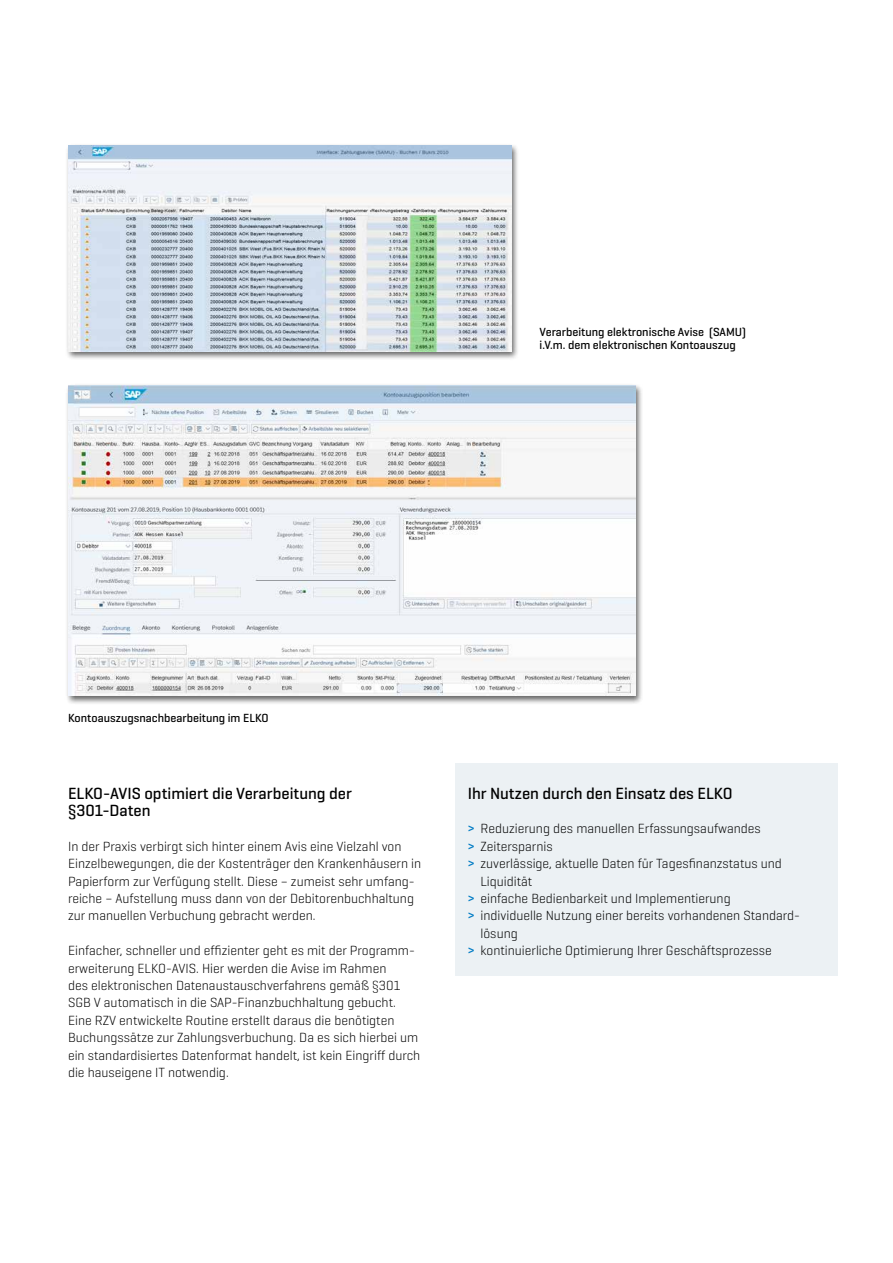
<style>
.page{position:relative;width:893px;height:1263px;background:#fff}
.page>*{position:absolute;margin:0;border:0;box-sizing:border-box;transform-origin:0 0}
.t1{font:500 16.5px/17.4px "Geogrotesque";color:#000}
.t2{font:300 13.5px/17.4px "Geogrotesque";color:#000}
.t3{font:500 12px/13.5px "Geogrotesque";color:#000}
.s1{font-weight:500;color:#007bc4}
</style>
<div class="page">
<div style="left:455px;top:763px;width:382px;height:213px;background:#ecf1f4"></div>
<div style="left:65px;top:383px;width:578px;height:322px;background:#000;opacity:.6"></div>
<img style="left:68px;top:385px;width:567px;height:311px">
<div style="left:65px;top:143px;width:454px;height:218px;background:#000;opacity:.6"></div>
<img style="left:68px;top:145px;width:443px;height:207px">
<p class="t3" style="left:540px;top:324px;width:208px">Verarbeitung elektronische Avise (SAMU) i.V.m. dem elektronischen Kontoauszug</p>
<p class="t3" style="left:68px;top:711px;width:202px">Kontoauszugsnachbearbeitung im ELKO</p>
<p class="t1" style="left:68px;top:784px;width:285px">ELKO-AVIS optimiert die Verarbeitung der §301-Daten</p>
<p class="t2" style="left:68px;top:837px;width:355px">In der Praxis verbirgt sich hinter einem Avis eine Vielzahl von Einzelbewegungen, die der Kostenträger den Krankenhäusern in Papierform zur Verfügung stellt. Diese – zumeist sehr umfang&shy;reiche – Aufstellung muss dann von der Debitorenbuchhaltung zur manuellen Verbuchung gebracht werden.</p>
<p class="t2" style="left:68px;top:941px;width:354px">Einfacher, schneller und effizienter geht es mit der Programm&shy;erweiterung ELKO-AVIS. Hier werden die Avise im Rahmen<br>des elektronischen Datenaustauschverfahrens gemäß §301<br>SGB V automatisch in die SAP-Finanzbuchhaltung gebucht.<br>Eine RZV entwickelte Routine erstellt daraus die benötigten Buchungssätze zur Zahlungsverbuchung. Da es sich hierbei um ein standardisiertes Datenformat handelt, ist kein Eingriff durch die hauseigene IT notwendig.</p>
<p class="t1" style="left:468px;top:784px;width:266px">Ihr Nutzen durch den Einsatz des ELKO</p>
<p class="t2" style="left:468px;top:820px;width:295px"><span class="s1">&gt;</span> Reduzierung des manuellen Erfassungsaufwandes</p>
<p class="t2" style="left:468px;top:837px;width:87px"><span class="s1">&gt;</span> Zeitersparnis</p>
<p class="t2" style="left:468px;top:854px;width:316px"><span class="s1">&gt;</span> zuverlässige, aktuelle Daten für Tagesfinanzstatus und</p>
<p class="t2" style="left:480px;top:872px;width:53px">Liquidität</p>
<p class="t2" style="left:468px;top:889px;width:264px"><span class="s1">&gt;</span> einfache Bedienbarkeit und Implementierung</p>
<p class="t2" style="left:468px;top:907px;width:332px"><span class="s1">&gt;</span> individuelle Nutzung einer bereits vorhandenen Standard-</p>
<p class="t2" style="left:480px;top:924px;width:39px">lösung</p>
<p class="t2" style="left:468px;top:941px;width:306px"><span class="s1">&gt;</span> kontinuierliche Optimierung Ihrer Geschäftsprozesse</p>
</div>
